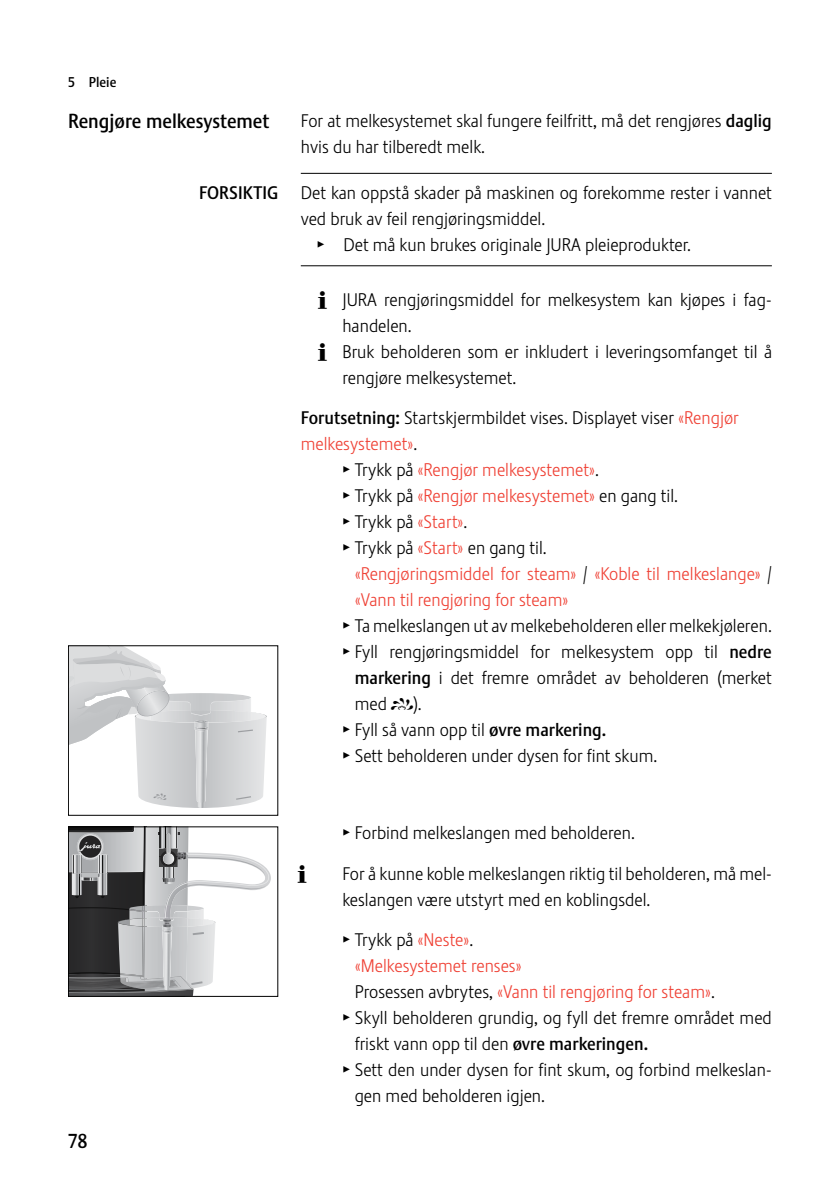
<style>
.page{position:relative;width:840px;height:1191px;background:#fff}
.page>*{position:absolute;margin:0;border:0;box-sizing:border-box;transform-origin:0 0}
.t1{font:20px "Stalemate Pro 2 J Medium";color:#000}
.t2{font:18px/26px "Stalemate Pro 2 J Light";color:#000}
.t3{font:18px "Stalemate Pro 2 J Light";color:#ef4135}
.t4{font:18px "Stalemate Pro 2 J Medium";color:#000}
.t5{font:18px "Jura Pict 2006";color:#000}
.t6{font:14px "Stalemate Pro 2 J Medium";color:#000}
.s1{font-family:"Stalemate Pro 2 J Medium"}
.s2{font-family:"Jura Pict 2006"}
.s3{color:#ef4135}
.s4{color:#000}
.s5{font-family:"Jura Pict 2006";color:#000}
</style>
<div class="page">
<hr style="left:300px;top:173px;width:471px;height:1px;background:#000">
<hr style="left:300px;top:265px;width:471px;height:1px;background:#000">
<svg style="left:70px;top:828px;width:201px;height:166px"></svg>
<div style="left:68px;top:826px;width:210px;height:170px;border:1px solid #000"></div>
<svg style="left:68px;top:645px;width:198px;height:163px"></svg>
<p class="t6" style="left:68px;top:73px;width:50px">5 Pleie</p>
<p class="t1" style="left:68px;top:109px;width:203px">Rengjøre melkesystemet</p>
<p class="t4" style="left:199px;top:182px;width:80px">FORSIKTIG</p>
<p class="t2" style="left:300px;top:108px;width:472px">For at melkesystemet skal fungere feilfritt, må det rengjøres <span class="s1">daglig </span>hvis du har tilberedt melk.</p>
<p class="t2" style="left:300px;top:180px;width:472px">Det kan oppstå skader på maskinen og forekomme rester i vannet</p>
<p class="t2" style="left:300px;top:206px;width:246px">ved bruk av feil rengjøringsmiddel.</p>
<p class="t2" style="left:317px;top:232px;width:374px"><span class="s2">T</span> Det må kun brukes originale JURA pleieprodukter.</p>
<p class="t2" style="left:318px;top:286px;width:455px"><span class="s2">E</span> JURA rengjøringsmiddel for melkesystem kan kjøpes i fag-</p>
<p class="t2" style="left:342px;top:312px;width:71px">handelen.</p>
<p class="t2" style="left:318px;top:338px;width:455px"><span class="s2">E</span> Bruk beholderen som er inkludert i leveringsomfanget til å</p>
<p class="t2" style="left:342px;top:364px;width:175px">rengjøre melkesystemet.</p>
<p class="t2" style="left:300px;top:405px;width:439px"><span class="s1">Forutsetning:</span> Startskjermbildet vises. Displayet viser <span class="s3">«Rengjør</span></p>
<p class="t3" style="left:300px;top:433px;width:118px">melkesystemet»<span class="s4">.</span></p>
<p class="t3" style="left:343px;top:459px;width:257px"><span class="s5">T</span> <span class="s4">Trykk på</span> «Rengjør melkesystemet»<span class="s4">.</span></p>
<p class="t3" style="left:343px;top:485px;width:336px"><span class="s5">T</span> <span class="s4">Trykk på</span> «Rengjør melkesystemet» <span class="s4">en gang til.</span></p>
<p class="t2" style="left:343px;top:509px;width:126px"><span class="s2">T</span> Trykk på <span class="s3">«Start»</span>.</p>
<p class="t2" style="left:343px;top:535px;width:205px"><span class="s2">T</span> Trykk på <span class="s3">«Start»</span> en gang til.</p>
<p class="t3" style="left:354px;top:563px;width:418px">«Rengjøringsmiddel for steam» <span class="s4">/</span> «Koble til melkeslange» <span class="s4">/</span></p>
<p class="t3" style="left:354px;top:589px;width:215px">«Vann til rengjøring for steam»</p>
<p class="t2" style="left:343px;top:613px;width:430px"><span class="s2">T</span> Ta melkeslangen ut av melkebeholderen eller melkekjøleren.</p>
<p class="t2" style="left:343px;top:639px;width:430px"><span class="s2">T</span> Fyll rengjøringsmiddel for melkesystem opp til <span class="s1">nedre</span></p>
<p class="t2" style="left:354px;top:665px;width:418px"><span class="s1">markering</span> i det fremre området av beholderen (merket</p>
<p class="t2" style="left:354px;top:691px;width:68px">med <span class="s2">6</span>).</p>
<p class="t2" style="left:343px;top:717px;width:264px"><span class="s2">T</span> Fyll så vann opp til <span class="s1">øvre markering.</span></p>
<p class="t2" style="left:343px;top:743px;width:315px"><span class="s2">T</span> Sett beholderen under dysen for fint skum.</p>
<p class="t1" style="left:68px;top:1129px;width:21px">78</p>
<p class="t2" style="left:343px;top:820px;width:293px"><span class="s2">T</span> Forbind melkeslangen med beholderen.</p>
<p class="t5" style="left:297px;top:862px;width:10px">E</p>
<p class="t2" style="left:342px;top:860px;width:430px">For å kunne koble melkeslangen riktig til beholderen, må mel&shy;keslangen være utstyrt med en koblingsdel.</p>
<p class="t2" style="left:343px;top:926px;width:131px"><span class="s2">T</span> Trykk på <span class="s3">«Neste»</span>.</p>
<p class="t3" style="left:354px;top:955px;width:168px">«Melkesystemet renses»</p>
<p class="t3" style="left:354px;top:981px;width:361px"><span class="s4">Prosessen avbrytes,</span> «Vann til rengjøring for steam»<span class="s4">.</span></p>
<p class="t2" style="left:343px;top:1004px;width:430px"><span class="s2">T</span> Skyll beholderen grundig, og fyll det fremre området med</p>
<p class="t2" style="left:354px;top:1030px;width:295px">friskt vann opp til den <span class="s1">øvre markeringen.</span></p>
<p class="t2" style="left:343px;top:1056px;width:430px"><span class="s2">T</span> Sett den under dysen for fint skum, og forbind melkeslan-</p>
<p class="t2" style="left:354px;top:1082px;width:192px">gen med beholderen igjen.</p>
</div>
